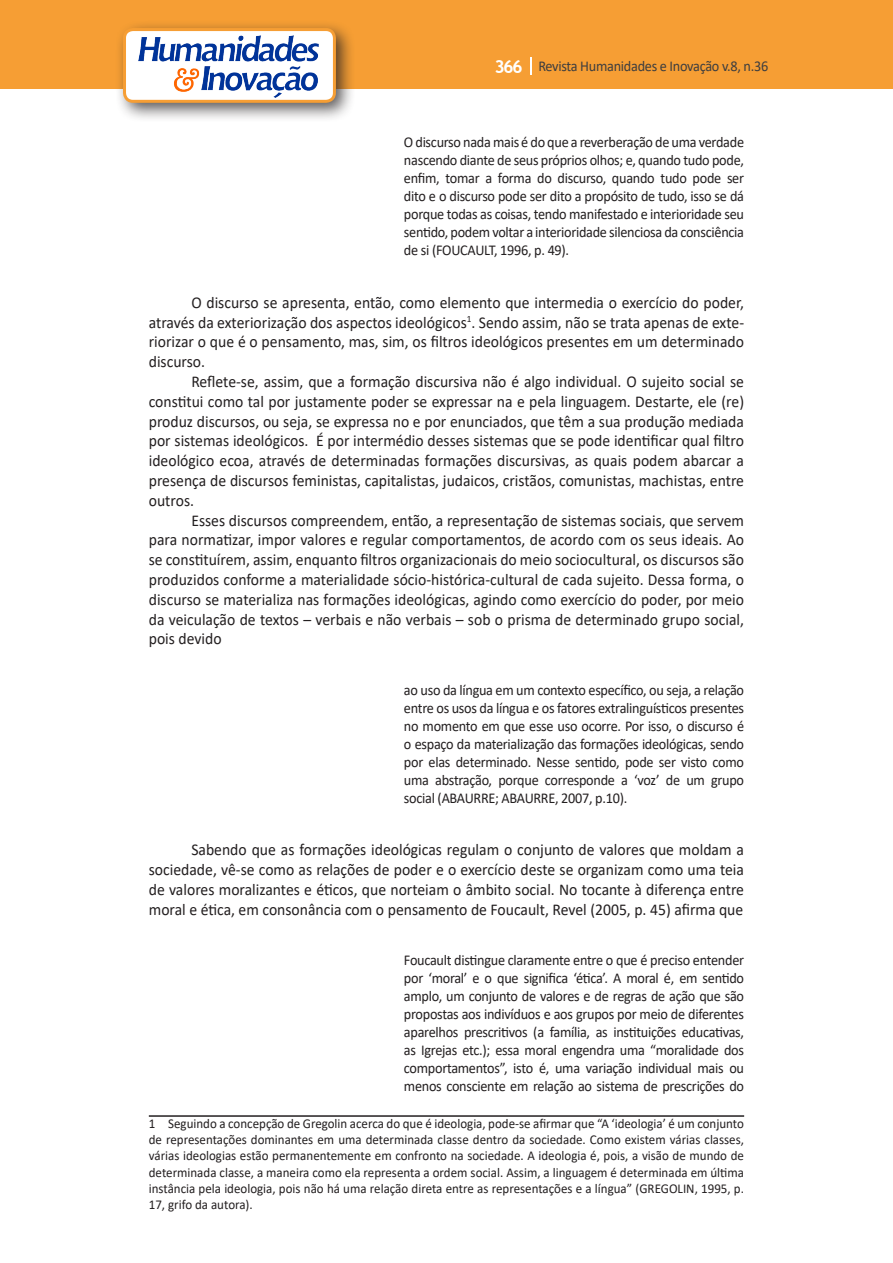
<style>
.page{position:relative;width:893px;height:1263px;background:#fff}
.page>*{position:absolute;margin:0;border:0;box-sizing:border-box;transform-origin:0 0}
.Texto{font:16.5px/19.8px "Calibri";color:#231f20;text-align:justify;scale:.95 1}
.citacao{font:15px/18px "Calibri";letter-spacing:-.02em;color:#231f20;text-align:justify;scale:.95 1}
.t1{font:15px "Calibri";letter-spacing:-.02em;color:#3e3e3f;scale:.95 1}
.Rodapé{font:13.5px/16.2px "Calibri";color:#231f20;text-align:justify;scale:.96 1}
.s1{font-family:"Trebuchet MS";font-weight:700;font-size:18px;color:#fff}
</style>
<div class="page">
<div style="left:0;top:0;width:893px;height:88px;background:#f69e34"></div>
<svg style="left:530px;top:57px;width:2px;height:18px"></svg>
<div style="left:115px;top:20px;width:241px;height:103px;background:#231f20;opacity:.75"></div>
<div style="left:125px;top:30px;width:209px;height:71px;background:#fff;border-radius:9px"></div>
<img style="left:138px;top:35px;width:181px;height:62px">
<div style="left:123px;top:28px;width:213px;height:75px;border:3px solid #f69e34;border-radius:9px"></div>
<hr style="left:149px;top:1115px;width:595px;height:2px;background:#231f20">
<p class="t1" style="left:495px;top:56px;width:290px"><span class="s1">366</span> Revista Humanidades e Inovação v.8, n.36</p>
<p class="citacao" style="left:404px;top:133px;width:360px">O discurso nada mais é do que a reverberação de uma verdade nascendo diante de seus próprios olhos; e, quando tudo pode, enfim, tomar a forma do discurso, quando tudo pode ser dito e o discurso pode ser dito a propósito de tudo, isso se dá porque todas as coisas, tendo manifestado e interioridade seu sentido, podem voltar a interioridade silenciosa da consciência de si (FOUCAULT, 1996, p. 49).</p>
<p class="Texto" style="left:149px;top:292px;width:628px;text-indent:43px">O discurso se apresenta, então, como elemento que intermedia o exercício do poder, através da exteriorização dos aspectos ideológicos<sup>1</sup>. Sendo assim, não se trata apenas de exte&shy;riorizar o que é o pensamento, mas, sim, os filtros ideológicos presentes em um determinado discurso.</p>
<p class="Texto" style="left:149px;top:371px;width:628px;text-indent:43px">Reflete-se, assim, que a formação discursiva não é algo individual. O sujeito social se constitui como tal por justamente poder se expressar na e pela linguagem. Destarte, ele (re) produz discursos, ou seja, se expressa no e por enunciados, que têm a sua produção mediada por sistemas ideológicos. É por intermédio desses sistemas que se pode identificar qual filtro ideológico ecoa, através de determinadas formações discursivas, as quais podem abarcar a presença de discursos feministas, capitalistas, judaicos, cristãos, comunistas, machistas, entre outros.</p>
<p class="Texto" style="left:149px;top:510px;width:628px;text-indent:43px">Esses discursos compreendem, então, a representação de sistemas sociais, que servem para normatizar, impor valores e regular comportamentos, de acordo com os seus ideais. Ao se constituírem, assim, enquanto filtros organizacionais do meio sociocultural, os discursos são produzidos conforme a materialidade sócio-histórica-cultural de cada sujeito. Dessa forma, o discurso se materializa nas formações ideológicas, agindo como exercício do poder, por meio da veiculação de textos – verbais e não verbais – sob o prisma de determinado grupo social, pois devido</p>
<p class="citacao" style="left:404px;top:680px;width:360px">ao uso da língua em um contexto específico, ou seja, a relação entre os usos da língua e os fatores extralinguísticos presentes no momento em que esse uso ocorre. Por isso, o discurso é o espaço da materialização das formações ideológicas, sendo por elas determinado. Nesse sentido, pode ser visto como uma abstração, porque corresponde a ‘voz’ de um grupo social (ABAURRE; ABAURRE, 2007, p.10).</p>
<p class="Texto" style="left:149px;top:839px;width:628px;text-indent:43px">Sabendo que as formações ideológicas regulam o conjunto de valores que moldam a sociedade, vê-se como as relações de poder e o exercício deste se organizam como uma teia de valores moralizantes e éticos, que norteiam o âmbito social. No tocante à diferença entre moral e ética, em consonância com o pensamento de Foucault, Revel (2005, p. 45) afirma que</p>
<p class="citacao" style="left:404px;top:951px;width:360px">Foucault distingue claramente entre o que é preciso entender por ‘moral’ e o que significa ‘ética’. A moral é, em sentido amplo, um conjunto de valores e de regras de ação que são propostas aos indivíduos e aos grupos por meio de diferentes aparelhos prescritivos (a família, as instituições educativas, as Igrejas etc.); essa moral engendra uma “moralidade dos comportamentos”, isto é, uma variação individual mais ou menos consciente em relação ao sistema de prescrições do</p>
<p class="Rodapé" style="left:149px;top:1115px;width:621px">1 Seguindo a concepção de Gregolin acerca do que é ideologia, pode-se afirmar que “A ‘ideologia’ é um conjunto de representações dominantes em uma determinada classe dentro da sociedade. Como existem várias classes, várias ideologias estão permanentemente em confronto na sociedade. A ideologia é, pois, a visão de mundo de determinada classe, a maneira como ela representa a ordem social. Assim, a linguagem é determinada em última instância pela ideologia, pois não há uma relação direta entre as representações e a língua” (GREGOLIN, 1995, p.<br>17, grifo da autora).</p>
</div>
